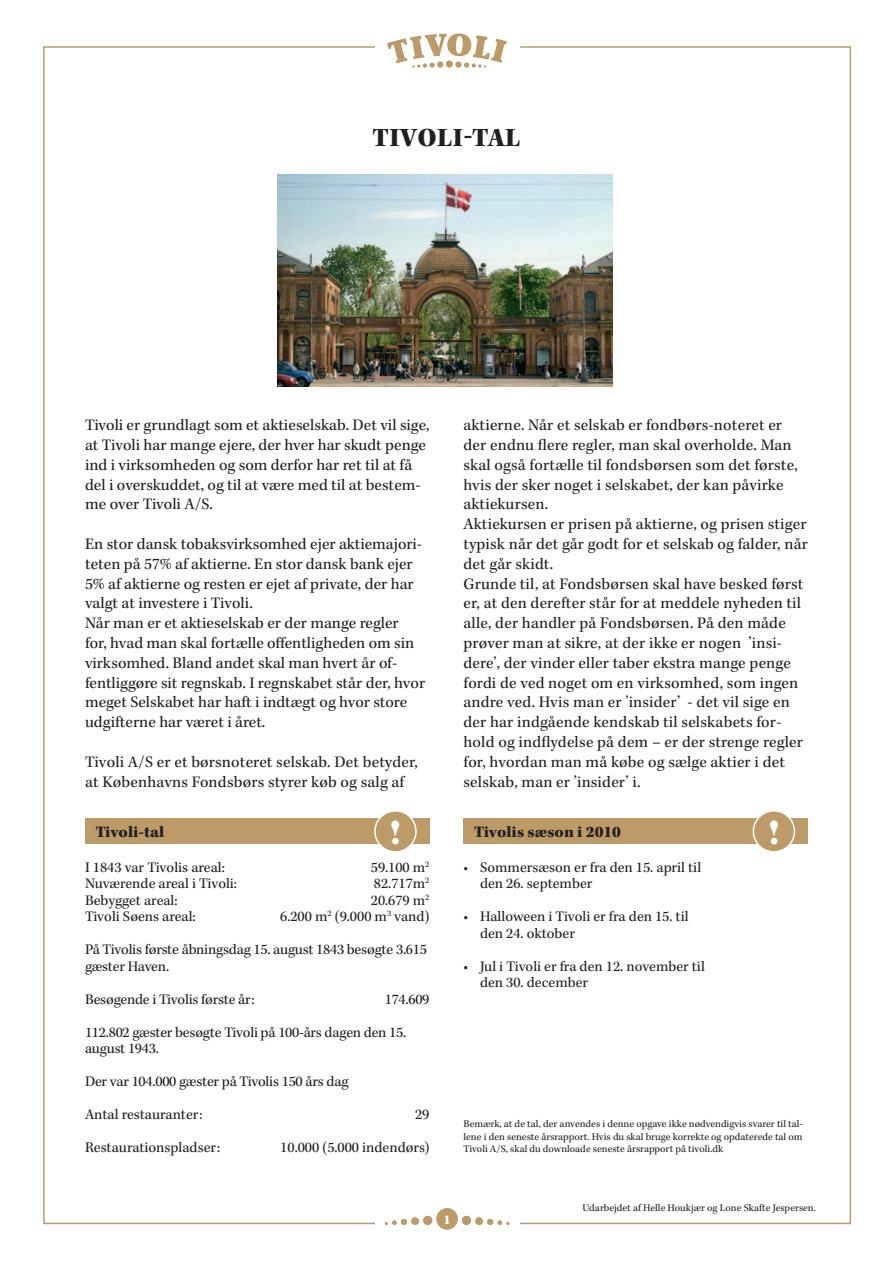
<style>
.page{position:relative;width:893px;height:1263px;background:#fff}
.page>*{position:absolute;margin:0;border:0;box-sizing:border-box;transform-origin:0 0}
.t1{font:900 36px "Kepler Std";color:#fff}
.t2{font:900 27px "Kepler Std";letter-spacing:.135em;color:#231f20}
.t3{font:16.5px/19.8px "Kepler Std";letter-spacing:.005em;color:#231f20}
.t4{font:900 16.5px "Kepler Std";color:#231f20}
.t5{font:15px/16.5px "Kepler Std";letter-spacing:-.005em;color:#231f20}
.t6{font:900 13.5px "Kepler Std";color:#fff}
.t7{font:10.5px/12.6px "Kepler Std";color:#231f20;text-align:justify}
</style>
<div class="page">
<svg style="left:387px;top:33px;width:120px;height:34px"></svg>
<svg style="left:385px;top:1208px;width:124px;height:21px"></svg>
<div style="left:85px;top:819px;width:344px;height:25px;background:#bc9b69"></div>
<div style="left:375px;top:811px;width:41px;height:41px;background:#bc9b69;border-radius:50%"></div>
<div style="left:374px;top:810px;width:43px;height:43px;border:2px solid #fff;border-radius:50%"></div>
<div style="left:463px;top:819px;width:345px;height:25px;background:#bc9b69"></div>
<div style="left:753px;top:811px;width:41px;height:41px;background:#bc9b69;border-radius:50%"></div>
<div style="left:753px;top:810px;width:42px;height:43px;border:2px solid #fff;border-radius:50%"></div>
<img style="left:278px;top:174px;width:334px;height:213px">
<h2 class="t2" style="left:373px;top:123px;width:149px">Tivoli-tal</h2>
<p class="t3" style="left:85px;top:416px;width:346px">Tivoli er grundlagt som et aktieselskab. Det vil sige, at Tivoli har mange ejere, der hver har skudt penge ind i virksomheden og som derfor har ret til at få del i overskuddet, og til at være med til at bestem&shy;me over Tivoli A/S.</p>
<p class="t3" style="left:85px;top:535px;width:342px">En stor dansk tobaksvirksomhed ejer aktiemajori&shy;teten på 57% af aktierne. En stor dansk bank ejer 5% af aktierne og resten er ejet af private, der har valgt at investere i Tivoli.<br>Når man er et aktieselskab er der mange regler<br>for, hvad man skal fortælle offentligheden om sin virksomhed. Bland andet skal man hvert år of&shy;fentliggøre sit regnskab. I regnskabet står der, hvor meget Selskabet har haft i indtægt og hvor store udgifterne har været i året.</p>
<p class="t3" style="left:85px;top:752px;width:334px">Tivoli A/S er et børsnoteret selskab. Det betyder, at Københavns Fondsbørs styrer køb og salg af</p>
<p class="t4" style="left:96px;top:822px;width:70px">Tivoli-tal</p>
<h1 class="t1" style="left:390px;top:812px;width:12px">!</h1>
<p class="t5" style="left:85px;top:859px;width:141px">I 1843 var Tivolis areal:</p>
<p class="t5" style="left:371px;top:859px;width:60px">59.100 m<sup>2</sup></p>
<p class="t5" style="left:85px;top:876px;width:153px">Nuværende areal i Tivoli:</p>
<p class="t5" style="left:374px;top:876px;width:57px">82.717m<sup>2</sup></p>
<p class="t5" style="left:85px;top:892px;width:94px">Bebygget areal:</p>
<p class="t5" style="left:371px;top:892px;width:60px">20.679 m<sup>2</sup></p>
<p class="t5" style="left:85px;top:909px;width:112px">Tivoli Søens areal:</p>
<p class="t5" style="left:280px;top:909px;width:151px">6.200 m<sup>2</sup> (9.000 m<sup>3</sup> vand)</p>
<p class="t5" style="left:85px;top:942px;width:343px">På Tivolis første åbningsdag 15. august 1843 besøgte 3.615 gæster Haven.</p>
<p class="t5" style="left:85px;top:991px;width:171px">Besøgende i Tivolis første år:</p>
<p class="t5" style="left:385px;top:991px;width:46px">174.609</p>
<p class="t5" style="left:85px;top:1024px;width:323px">112.802 gæster besøgte Tivoli på 100-års dagen den 15. august 1943.</p>
<p class="t5" style="left:85px;top:1074px;width:265px">Der var 104.000 gæster på Tivolis 150 års dag</p>
<p class="t5" style="left:85px;top:1107px;width:119px">Antal restauranter:</p>
<p class="t5" style="left:415px;top:1107px;width:16px">29</p>
<p class="t5" style="left:85px;top:1140px;width:137px">Restaurationspladser:</p>
<p class="t5" style="left:280px;top:1140px;width:151px">10.000 (5.000 indendørs)</p>
<p class="t3" style="left:463px;top:416px;width:346px">aktierne. Når et selskab er fondbørs-noteret er der endnu flere regler, man skal overholde. Man skal også fortælle til fondsbørsen som det første, hvis der sker noget i selskabet, der kan påvirke aktiekursen.<br>Aktiekursen er prisen på aktierne, og prisen stiger typisk når det går godt for et selskab og falder, når det går skidt.<br>Grunde til, at Fondsbørsen skal have besked først er, at den derefter står for at meddele nyheden til alle, der handler på Fondsbørsen. På den måde prøver man at sikre, at der ikke er nogen ’insi&shy;dere’, der vinder eller taber ekstra mange penge fordi de ved noget om en virksomhed, som ingen andre ved. Hvis man er ’insider’ - det vil sige en der har indgående kendskab til selskabets for&shy;hold og indflydelse på dem – er der strenge regler for, hvordan man må købe og sælge aktier i det selskab, man er ’insider’ i.</p>
<p class="t4" style="left:474px;top:822px;width:148px">Tivolis sæson i 2010</p>
<h1 class="t1" style="left:769px;top:812px;width:12px">!</h1>
<p class="t5" style="left:480px;top:859px;width:223px;text-indent:-16px">• Sommersæson er fra den 15. april til den 26. september</p>
<p class="t5" style="left:480px;top:909px;width:210px;text-indent:-16px">• Halloween i Tivoli er fra den 15. til den 24. oktober</p>
<p class="t5" style="left:480px;top:958px;width:226px;text-indent:-16px">• Jul i Tivoli er fra den 12. november til den 30. december</p>
<p class="t7" style="left:463px;top:1118px;width:341px">Bemærk, at de tal, der anvendes i denne opgave ikke nødvendigvis svarer til tal&shy;lene i den seneste årsrapport. Hvis du skal bruge korrekte og opdaterede tal om Tivoli A/S, skal du downloade seneste årsrapport på tivoli.dk</p>
<p class="t6" style="left:443px;top:1212px;width:9px">1</p>
<p class="t7" style="left:583px;top:1202px;width:235px">Udarbejdet af Helle Houkjær og Lone Skafte Jespersen.</p>
</div>
